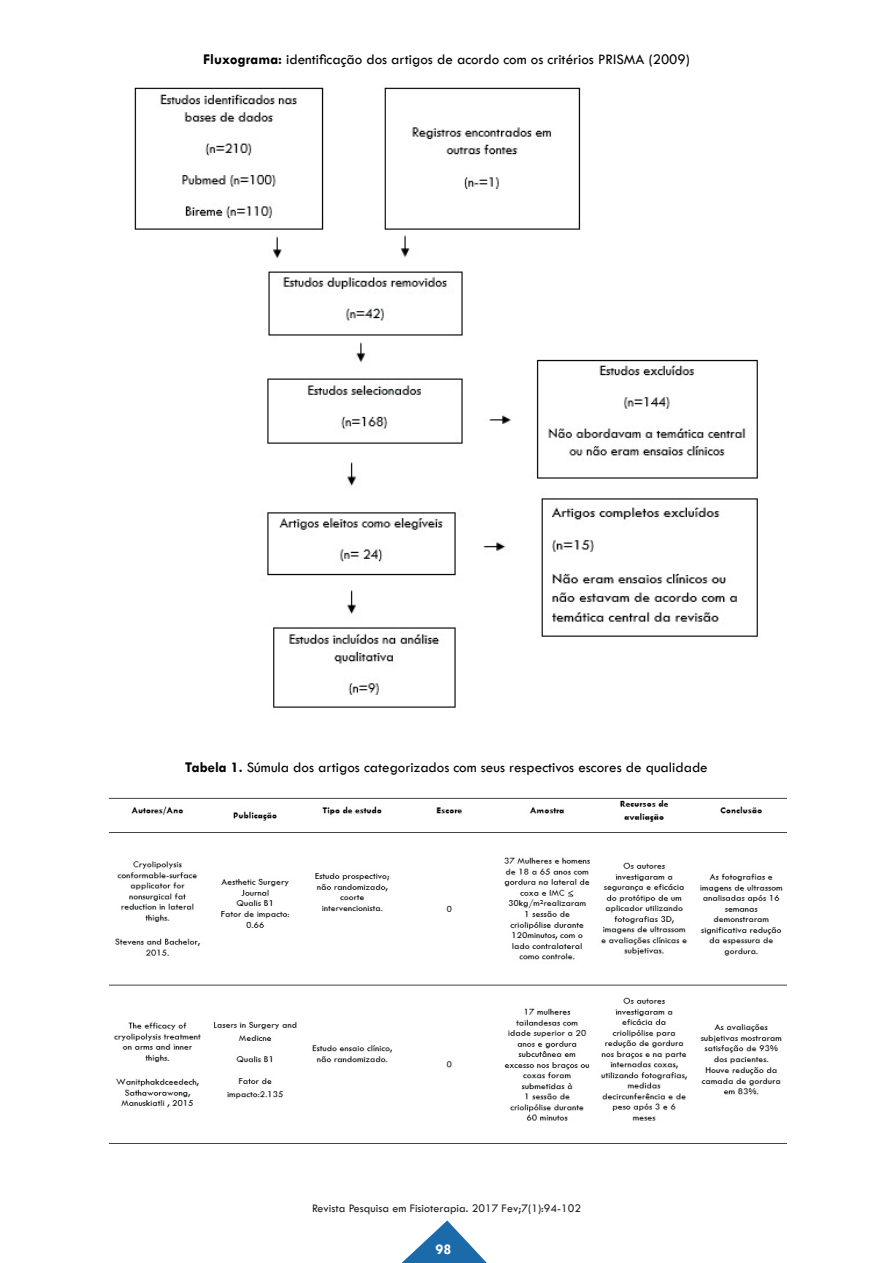
<style>
.page{position:relative;width:893px;height:1263px;background:#fff}
.page>*{position:absolute;margin:0;border:0;box-sizing:border-box;transform-origin:0 0}
.t1{font:15px "Tw Cen";color:#000001}
.t2{font:700 15px "Tw Cen";color:#fff}
.t3{font:12px "Tw Cen";color:#231f20}
.s1{font-weight:700}
</style>
<div class="page">
<svg style="left:402px;top:1220px;width:85px;height:43px"></svg>
<img style="left:134px;top:87px;width:624px;height:621px">
<img style="left:108px;top:797px;width:679px;height:347px">
<p class="t1" style="left:203px;top:51px;width:488px"><span class="s1">Fluxograma:</span> identificação dos artigos de acordo com os critérios PRISMA (2009)</p>
<p class="t1" style="left:185px;top:758px;width:524px"><span class="s1">Tabela 1.</span> Súmula dos artigos categorizados com seus respectivos escores de qualidade</p>
<p class="t3" style="left:312px;top:1201px;width:270px">Revista Pesquisa em Fisioterapia. 2017 Fev;7(1):94-102</p>
<p class="t2" style="left:436px;top:1240px;width:17px">98</p>
</div>
